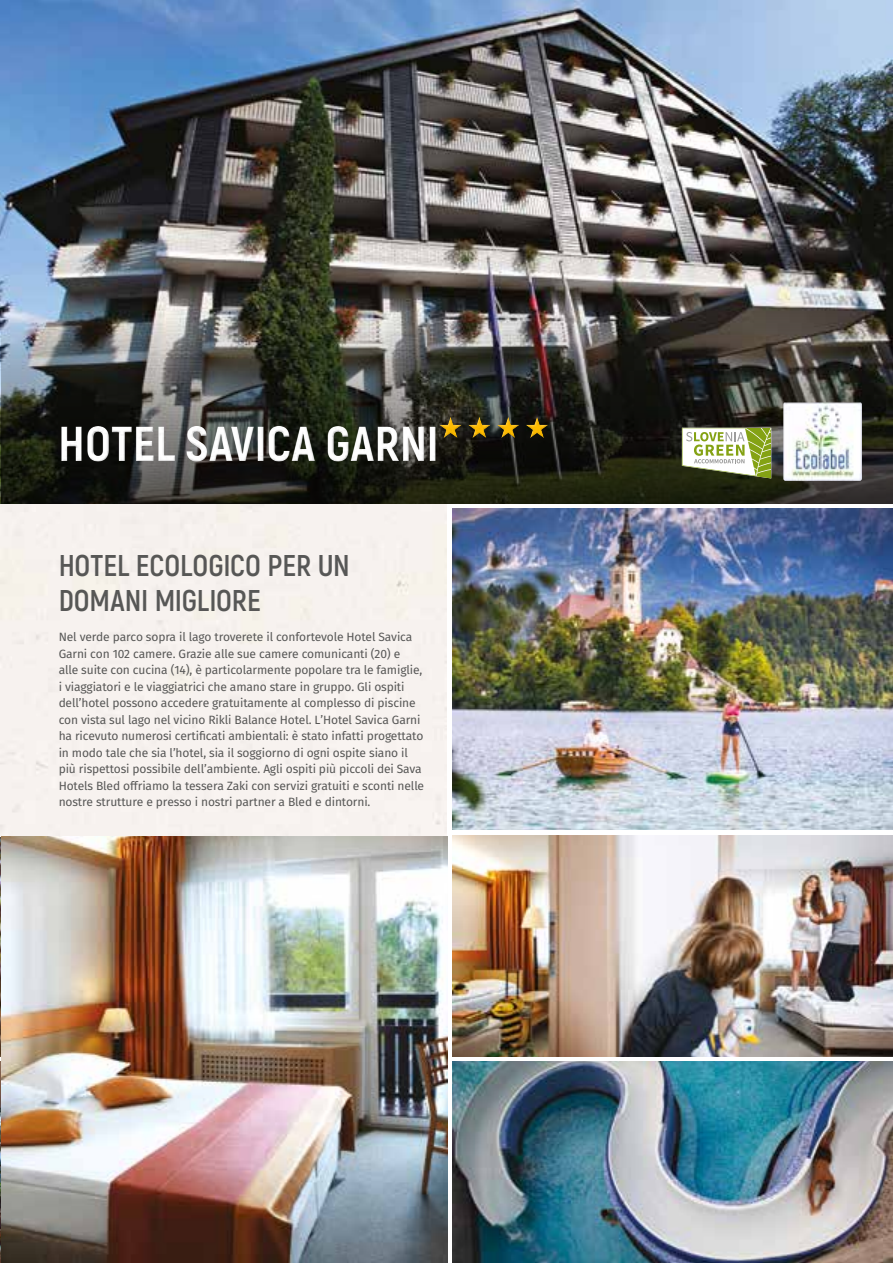
<style>
.page{position:relative;width:893px;height:1263px;background:#fff}
.page>*{position:absolute;margin:0;border:0;box-sizing:border-box;transform-origin:0 0}
.t1{font:800 49.2px "Akrobat";color:#fff}
.t2{font:700 30px/34.5px "Akrobat";letter-spacing:-.005em;color:#575756}
.t3{font:12px/16.5px "Fira Sans";letter-spacing:-.01em;color:#575756}
</style>
<div class="page">
<img style="left:0;top:0;width:1px;height:503px">
<img style="left:0;top:835px;width:1px;height:221px">
<img style="left:0;top:1062px;width:1px;height:201px">
<hr style="left:0;top:259px;width:1px;height:244px;background:#000">
<img style="left:1px;top:504px;width:446px;height:759px">
<img style="left:1px;top:0;width:892px;height:259px">
<img style="left:453px;top:835px;width:440px;height:221px">
<img style="left:453px;top:1062px;width:440px;height:201px">
<img style="left:1px;top:259px;width:892px;height:245px">
<div style="left:61px;top:415px;width:489px;height:46px;background:#fff;opacity:.75"></div>
<div style="left:61px;top:416px;width:489px;height:47px;background:#000;opacity:.75"></div>
<img style="left:783px;top:402px;width:79px;height:79px">
<img style="left:0;top:508px;width:1px;height:321px">
<img style="left:453px;top:508px;width:440px;height:321px">
<svg style="left:682px;top:428px;width:89px;height:50px"></svg>
<h1 class="t1" style="left:59px;top:412px;width:382px">HOTEL SAVICA GARNI</h1>
<h2 class="t2" style="left:59px;top:548px;width:293px">HOTEL ECOLOGICO PER UN<br>DOMANI MIGLIORE</h2>
<p class="t3" style="left:59px;top:630px;width:367px">Nel verde parco sopra il lago troverete il confortevole Hotel Savica Garni con 102 camere. Grazie alle sue camere comunicanti (20) e<br>alle suite con cucina (14), è particolarmente popolare tra le famiglie, i viaggiatori e le viaggiatrici che amano stare in gruppo. Gli ospiti dell’hotel possono accedere gratuitamente al complesso di piscine con vista sul lago nel vicino Rikli Balance Hotel. L’Hotel Savica Garni ha ricevuto numerosi certificati ambientali: è stato infatti progettato in modo tale che sia l’hotel, sia il soggiorno di ogni ospite siano il più rispettosi possibile dell’ambiente. Agli ospiti più piccoli dei Sava Hotels Bled offriamo la tessera Zaki con servizi gratuiti e sconti nelle nostre strutture e presso i nostri partner a Bled e dintorni.</p>
</div>
